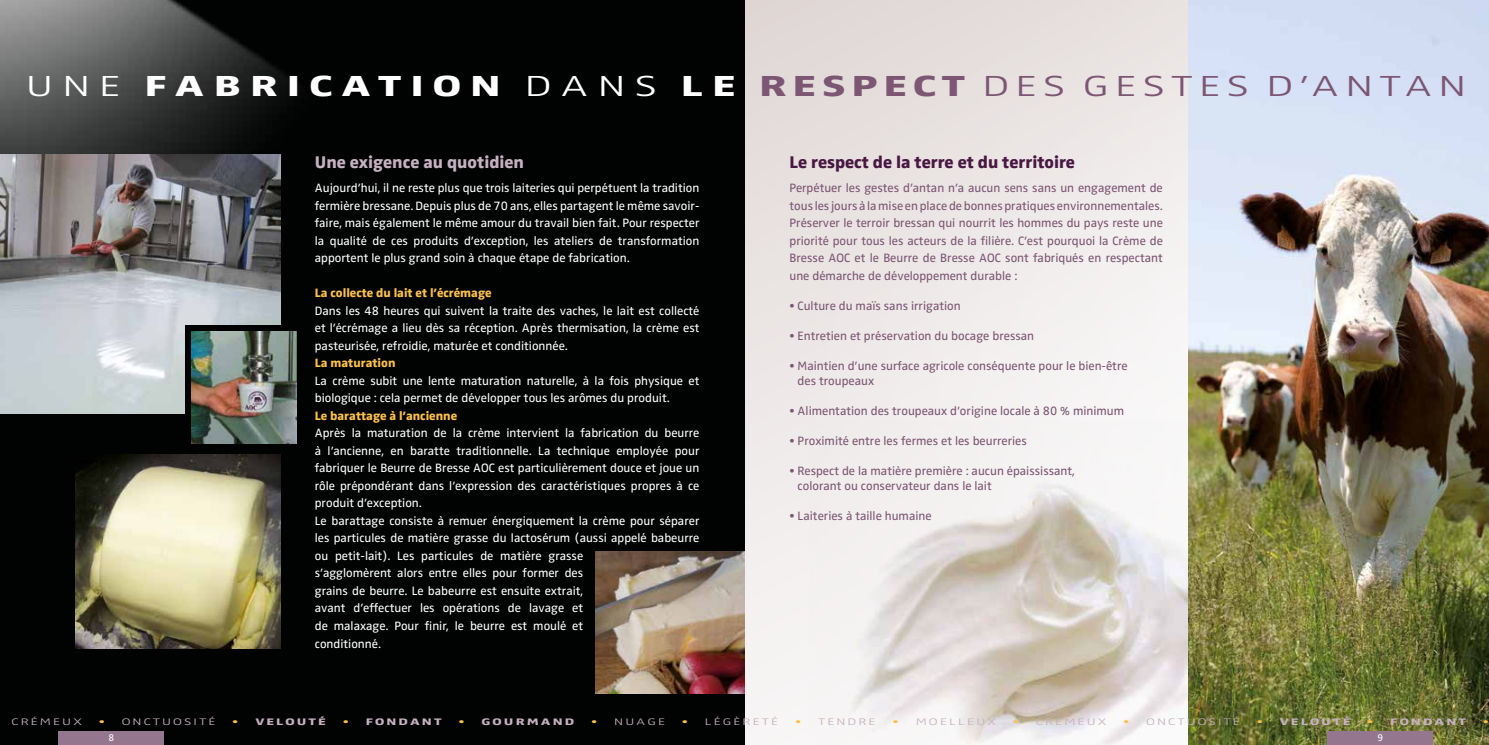
<style>
.page{position:relative;width:1489px;height:745px;background:#fff}
.page>*{position:absolute;margin:0;border:0;box-sizing:border-box;transform-origin:0 0}
.t1{font:300 30px "Zwo OT";letter-spacing:.13em;color:#7c5673;scale:1.5 1}
.t2{font:800 17.5px "Zwo OT";color:#481842}
.t3{font:800 17.5px "Zwo OT";color:#c5b1c0}
.t4{font:12.5px/17.5px "Zwo OT";color:#fff;text-align:justify}
.t5{font:12.5px/17.5px "Zwo OT";color:#7c5673}
.t6{font:800 12.5px "Zwo OT";color:#fcc14c}
.t7{font:10px "Zwo OT";color:#fff}
.t8{font:300 9.75px "Zwo OT";letter-spacing:.14em;color:#c5b1c0;scale:1.5 1}
.t9{font:800 9.75px "Zwo OT";letter-spacing:.14em;color:#c5b1c0;scale:1.5 1}
.t10{font:300 9.75px "Zwo OT";color:#fcc14c;scale:1.5 1}
.s1{color:#fff}
.s2{font-weight:800;color:#fff}
.s3{font-weight:800}
.s4{color:#fcc14c}
.s5{font-weight:300;color:#fcc14c}
</style>
<div class="page">
<img style="left:744px;top:0;width:444px;height:744px">
<img style="left:1188px;top:0;width:300px;height:744px">
<img style="left:809px;top:421px;width:378px;height:323px">
<div style="left:0;top:0;width:744px;height:744px;background:#010202"></div>
<img style="left:0;top:0;width:289px;height:414px">
<img style="left:596px;top:551px;width:148px;height:142px">
<img style="left:0;top:154px;width:280px;height:259px">
<img style="left:76px;top:454px;width:204px;height:194px">
<div style="left:185px;top:325px;width:112px;height:121px;background:#010202"></div>
<img style="left:191px;top:331px;width:106px;height:112px">
<div style="left:1327px;top:731px;width:105px;height:13px;background:#94768e"></div>
<div style="left:58px;top:731px;width:106px;height:13px;background:#94768e"></div>
<h1 class="t1" style="left:26px;top:69px;width:961px"><span class="s1">UNE</span> <span class="s2">FABRICATION</span> <span class="s1">DANS</span> <span class="s2">LE</span> <span class="s3">RESPECT</span> DES GESTES D’ANTAN</h1>
<h2 class="t3" style="left:315px;top:152px;width:211px">Une exigence au quotidien</h2>
<p class="t4" style="left:315px;top:179px;width:386px">Aujourd’hui, il ne reste plus que trois laiteries qui perpétuent la tradition fermière bressane. Depuis plus de 70 ans, elles partagent le même savoir&shy;faire, mais également le même amour du travail bien fait. Pour respecter la qualité de ces produits d’exception, les ateliers de transformation apportent le plus grand soin à chaque étape de fabrication.</p>
<p class="t6" style="left:315px;top:285px;width:178px">La collecte du lait et l’écrémage</p>
<p class="t4" style="left:315px;top:302px;width:386px">Dans les 48 heures qui suivent la traite des vaches, le lait est collecté et l’écrémage a lieu dès sa réception. Après thermisation, la crème est pasteurisée, refroidie, maturée et conditionnée.</p>
<p class="t6" style="left:315px;top:355px;width:82px">La maturation</p>
<p class="t4" style="left:315px;top:372px;width:386px">La crème subit une lente maturation naturelle, à la fois physique et biologique : cela permet de développer tous les arômes du produit.</p>
<p class="t6" style="left:315px;top:408px;width:144px">Le barattage à l’ancienne</p>
<p class="t4" style="left:315px;top:424px;width:386px;text-align:left">Après la maturation de la crème intervient la fabrication du beurre à l’ancienne, en baratte traditionnelle. La technique employée pour fabriquer le Beurre de Bresse AOC est particulièrement douce et joue un rôle prépondérant dans l’expression des caractéristiques propres à ce produit d’exception.<br>Le barattage consiste à remuer énergiquement la crème pour séparer les particules de matière grasse du lactosérum (aussi appelé babeurre ou petit-lait). Les particules de matière grasse<br>s’agglomèrent alors entre elles pour former des<br>grains de beurre. Le babeurre est ensuite extrait,<br>avant d’effectuer les opérations de lavage et<br>de malaxage. Pour finir, le beurre est moulé et<br>conditionné.</p>
<h2 class="t2" style="left:789px;top:152px;width:287px">Le respect de la terre et du territoire</h2>
<p class="t5" style="left:789px;top:179px;width:375px;text-align:justify">Perpétuer les gestes d’antan n’a aucun sens sans un engagement de tous les jours à la mise en place de bonnes pratiques environnementales.<br>Préserver le terroir bressan qui nourrit les hommes du pays reste une priorité pour tous les acteurs de la filière. C’est pourquoi la Crème de Bresse AOC et le Beurre de Bresse AOC sont fabriqués en respectant une démarche de développement durable :</p>
<p class="t5" style="left:789px;top:297px;width:173px">• Culture du maïs sans irrigation</p>
<p class="t5" style="left:789px;top:327px;width:246px">• Entretien et préservation du bocage bressan</p>
<p class="t5" style="left:797px;top:358px;width:331px;line-height:15px;text-indent:-8px">• Maintien d’une surface agricole conséquente pour le bien-être des troupeaux</p>
<p class="t5" style="left:789px;top:402px;width:336px">• Alimentation des troupeaux d’origine locale à 80 % minimum</p>
<p class="t5" style="left:789px;top:432px;width:239px">• Proximité entre les fermes et les beurreries</p>
<p class="t5" style="left:797px;top:463px;width:279px;line-height:15px;text-indent:-8px">• Respect de la matière première : aucun épaississant, colorant ou conservateur dans le lait</p>
<p class="t5" style="left:789px;top:507px;width:144px">• Laiteries à taille humaine</p>
<p class="t8" style="left:12px;top:715px;width:48px">CRÉMEUX</p>
<p class="t8" style="left:99px;top:715px;width:79px"><span class="s4">•</span> ONCTUOSITÉ</p>
<p class="t9" style="left:232px;top:715px;width:64px"><span class="s5">•</span> VELOUTÉ</p>
<p class="t9" style="left:343px;top:715px;width:67px"><span class="s5">•</span> FONDANT</p>
<p class="t9" style="left:458px;top:715px;width:79px"><span class="s5">•</span> GOURMAND</p>
<p class="t8" style="left:591px;top:715px;width:51px"><span class="s4">•</span> NUAGE</p>
<p class="t8" style="left:682px;top:715px;width:66px"><span class="s4">•</span> LÉGÈRETÉ</p>
<p class="t8" style="left:795px;top:715px;width:55px"><span class="s4">•</span> TENDRE</p>
<p class="t8" style="left:892px;top:715px;width:70px"><span class="s4">•</span> MOELLEUX</p>
<p class="t8" style="left:1012px;top:715px;width:64px"><span class="s4">•</span> CRÉMEUX</p>
<p class="t8" style="left:1122px;top:715px;width:79px"><span class="s4">•</span> ONCTUOSITÉ</p>
<p class="t9" style="left:1256px;top:715px;width:64px"><span class="s5">•</span> VELOUTÉ</p>
<p class="t9" style="left:1367px;top:715px;width:67px"><span class="s5">•</span> FONDANT</p>
<p class="t10" style="left:1482px;top:715px;width:6px">•</p>
<p class="t7" style="left:108px;top:731px;width:7px">8</p>
<p class="t7" style="left:1377px;top:731px;width:7px">9</p>
</div>
